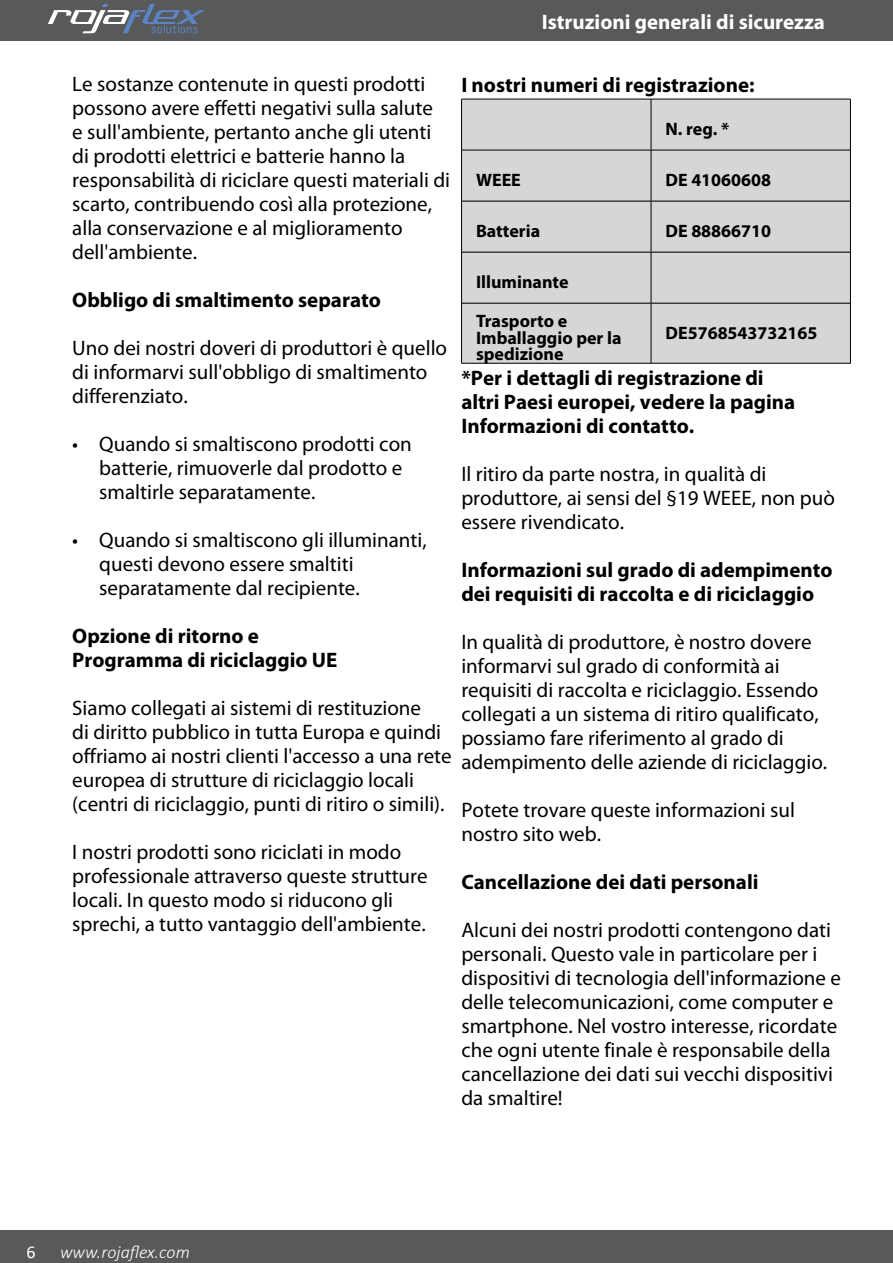
<style>
.page{position:relative;width:893px;height:1263px;background:#fff}
.page>*{position:absolute;margin:0;border:0;box-sizing:border-box;transform-origin:0 0}
.t1{font:21px/24px "Myriad Pro";color:#000}
.t2{font:700 21px/24px "Myriad Pro";color:#000}
.t3{font:700 21px "Myriad Pro";color:#fff}
.t4{font:700 18px/39px "Myriad Pro";color:#000}
.t5{font:italic 300 18px "Calibri";color:#fff}
.t6{font:18px "Calibri";color:#fff}
</style>
<div class="page">
<div style="left:0;top:0;width:893px;height:41px;background:#58595a"></div>
<div style="left:0;top:1230px;width:893px;height:33px;background:#58595a"></div>
<svg style="left:48px;top:4px;width:157px;height:29px"></svg>
<div style="left:462px;top:100px;width:388px;height:263px;background:#d5d7d6"></div>
<hr style="left:462px;top:201px;width:189px;height:1px;background:#000">
<hr style="left:651px;top:201px;width:199px;height:1px;background:#000">
<hr style="left:462px;top:252px;width:189px;height:1px;background:#000">
<hr style="left:651px;top:252px;width:199px;height:1px;background:#000">
<hr style="left:462px;top:303px;width:189px;height:1px;background:#000">
<hr style="left:651px;top:303px;width:199px;height:1px;background:#000">
<hr style="left:461px;top:99px;width:190px;height:1px;background:#000">
<hr style="left:461px;top:99px;width:1px;height:51px;background:#000">
<hr style="left:651px;top:99px;width:200px;height:1px;background:#000">
<hr style="left:651px;top:99px;width:1px;height:51px;background:#000">
<hr style="left:850px;top:99px;width:1px;height:51px;background:#000">
<hr style="left:461px;top:150px;width:190px;height:1px;background:#000">
<hr style="left:651px;top:150px;width:200px;height:1px;background:#000">
<hr style="left:461px;top:150px;width:1px;height:51px;background:#000">
<hr style="left:651px;top:150px;width:1px;height:51px;background:#000">
<hr style="left:850px;top:150px;width:1px;height:51px;background:#000">
<hr style="left:461px;top:201px;width:1px;height:51px;background:#000">
<hr style="left:651px;top:201px;width:1px;height:51px;background:#000">
<hr style="left:850px;top:201px;width:1px;height:51px;background:#000">
<hr style="left:461px;top:252px;width:1px;height:51px;background:#000">
<hr style="left:651px;top:252px;width:1px;height:51px;background:#000">
<hr style="left:850px;top:252px;width:1px;height:51px;background:#000">
<hr style="left:461px;top:303px;width:1px;height:60px;background:#000">
<hr style="left:651px;top:303px;width:1px;height:60px;background:#000">
<hr style="left:850px;top:303px;width:1px;height:60px;background:#000">
<hr style="left:461px;top:363px;width:190px;height:1px;background:#000">
<hr style="left:651px;top:363px;width:200px;height:1px;background:#000">
<p class="t3" style="left:542px;top:10px;width:285px">Istruzioni generali di sicurezza</p>
<p class="t1" style="left:72px;top:72px;width:379px">Le sostanze contenute in questi prodotti possono avere effetti negativi sulla salute<br>e sull'ambiente, pertanto anche gli utenti di prodotti elettrici e batterie hanno la responsabilità di riciclare questi materiali di scarto, contribuendo così alla protezione, alla conservazione e al miglioramento dell'ambiente.</p>
<p class="t2" style="left:72px;top:288px;width:310px">Obbligo di smaltimento separato</p>
<p class="t1" style="left:72px;top:336px;width:376px">Uno dei nostri doveri di produttori è quello di informarvi sull'obbligo di smaltimento differenziato.</p>
<p class="t1" style="left:99px;top:432px;width:314px;text-indent:-27px">• Quando si smaltiscono prodotti con batterie, rimuoverle dal prodotto e smaltirle separatamente.</p>
<p class="t1" style="left:99px;top:528px;width:329px;text-indent:-27px">• Quando si smaltiscono gli illuminanti, questi devono essere smaltiti separatamente dal recipiente.</p>
<p class="t2" style="left:72px;top:624px;width:267px">Opzione di ritorno e<br>Programma di riciclaggio UE</p>
<p class="t1" style="left:72px;top:696px;width:381px">Siamo collegati ai sistemi di restituzione<br>di diritto pubblico in tutta Europa e quindi offriamo ai nostri clienti l'accesso a una rete europea di strutture di riciclaggio locali (centri di riciclaggio, punti di ritiro o simili).</p>
<p class="t1" style="left:72px;top:840px;width:357px">I nostri prodotti sono riciclati in modo professionale attraverso queste strutture locali. In questo modo si riducono gli sprechi, a tutto vantaggio dell'ambiente.</p>
<p class="t2" style="left:461px;top:73px;width:295px">I nostri numeri di registrazione:</p>
<p class="t4" style="left:665px;top:110px;width:65px">N. reg. *</p>
<p class="t4" style="left:476px;top:161px;width:46px">WEEE</p>
<p class="t4" style="left:665px;top:161px;width:107px">DE 41060608</p>
<p class="t4" style="left:476px;top:212px;width:66px">Batteria</p>
<p class="t4" style="left:665px;top:212px;width:107px">DE 88866710</p>
<p class="t4" style="left:476px;top:263px;width:94px">Illuminante<br>Trasporto e</p>
<p class="t4" style="left:476px;top:330px;width:147px;line-height:16.5px">Imballaggio per la spedizione</p>
<p class="t4" style="left:665px;top:314px;width:154px">DE5768543732165</p>
<p class="t2" style="left:461px;top:366px;width:335px">*Per i dettagli di registrazione di altri Paesi europei, vedere la pagina<br>Informazioni di contatto.</p>
<p class="t1" style="left:461px;top:462px;width:375px">Il ritiro da parte nostra, in qualità di produttore, ai sensi del §19 WEEE, non può essere rivendicato.</p>
<p class="t2" style="left:461px;top:558px;width:373px">Informazioni sul grado di adempimento dei requisiti di raccolta e di riciclaggio</p>
<p class="t1" style="left:461px;top:630px;width:367px">In qualità di produttore, è nostro dovere informarvi sul grado di conformità ai requisiti di raccolta e riciclaggio. Essendo collegati a un sistema di ritiro qualificato, possiamo fare riferimento al grado di adempimento delle aziende di riciclaggio.</p>
<p class="t1" style="left:461px;top:798px;width:335px">Potete trovare queste informazioni sul nostro sito web.</p>
<p class="t2" style="left:461px;top:870px;width:299px">Cancellazione dei dati personali</p>
<p class="t1" style="left:461px;top:918px;width:381px">Alcuni dei nostri prodotti contengono dati personali. Questo vale in particolare per i dispositivi di tecnologia dell'informazione e delle telecomunicazioni, come computer e smartphone. Nel vostro interesse, ricordate che ogni utente finale è responsabile della cancellazione dei dati sui vecchi dispositivi da smaltire!</p>
<p class="t6" style="left:27px;top:1239px;width:11px">6</p>
<p class="t5" style="left:60px;top:1241px;width:131px">www.rojaflex.com</p>
</div>
